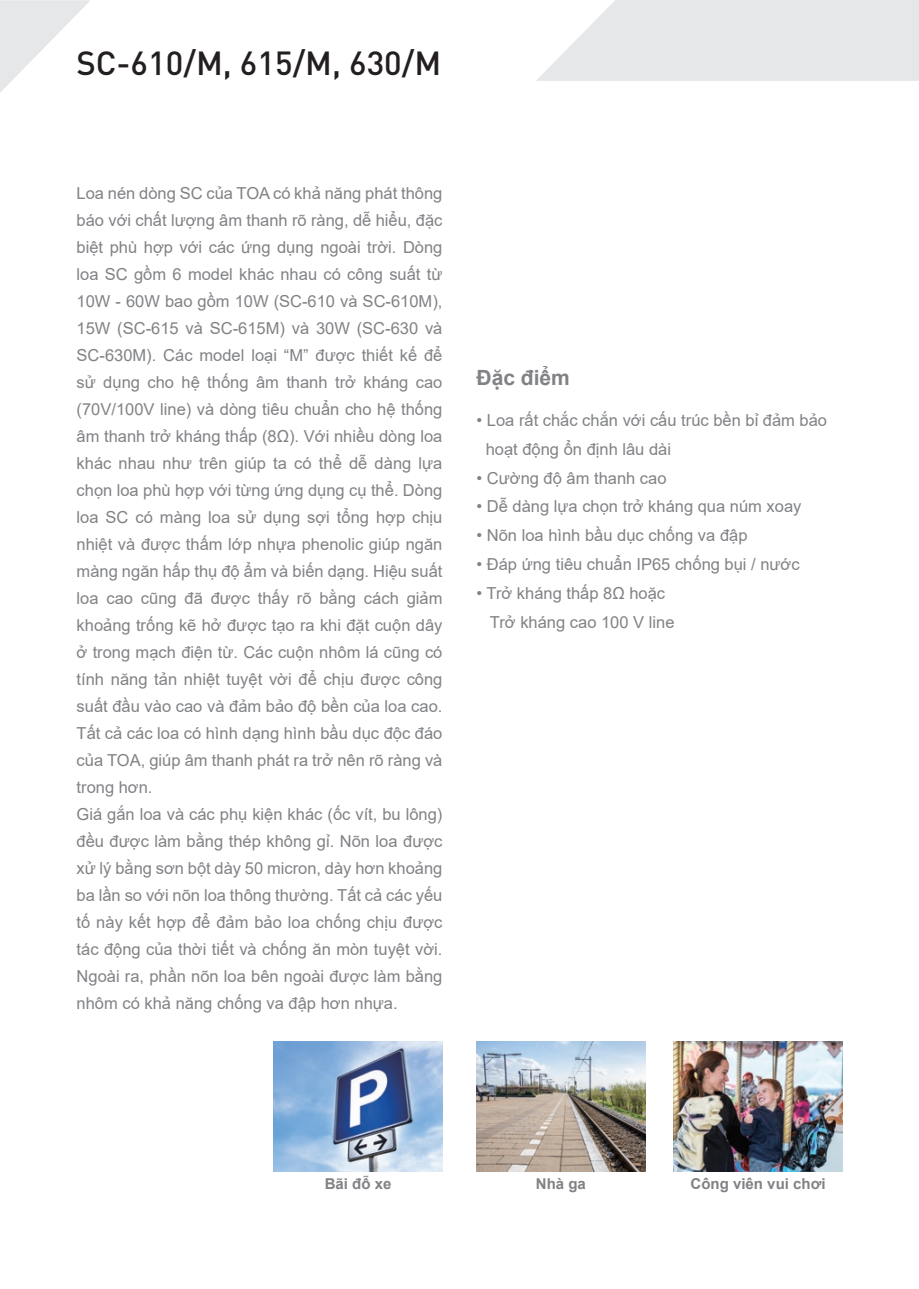
<style>
.page{position:relative;width:919px;height:1289px;background:#fff}
.page>*{position:absolute;margin:0;border:0;box-sizing:border-box;transform-origin:0 0}
.t1{font:500 33px "DINOT";color:#231f20}
.t2{font:700 21px "Arial";color:#808285}
.t3{font:16.5px/27px "Arial";color:#808285}
.t4{font:700 15px "Arial";color:#808285}
</style>
<div class="page">
<svg style="left:0;top:0;width:90px;height:92px"></svg>
<svg style="left:536px;top:0;width:382px;height:81px;background:#e8e9eb"></svg>
<img style="left:274px;top:1041px;width:168px;height:130px">
<img style="left:476px;top:1041px;width:169px;height:130px">
<img style="left:673px;top:1041px;width:169px;height:130px">
<h1 class="t1" style="left:76px;top:37px;width:366px">SC-610/M, 615/M, 630/M</h1>
<p class="t3" style="left:77px;top:180px;width:367px">Loa nén dòng SC của TOA có khả năng phát thông báo với chất lượng âm thanh rõ ràng, dễ hiểu, đặc biệt phù hợp với các ứng dụng ngoài trời. Dòng loa SC gồm 6 model khác nhau có công suất từ 10W - 60W bao gồm 10W (SC-610 và SC-610M), 15W (SC-615 và SC-615M) và 30W (SC-630 và SC-630M). Các model loại “M” được thiết kế để sử dụng cho hệ thống âm thanh trở kháng cao (70V/100V line) và dòng tiêu chuẩn cho hệ thống âm thanh trở kháng thấp (8Ω). Với nhiều dòng loa khác nhau như trên giúp ta có thể dễ dàng lựa chọn loa phù hợp với từng ứng dụng cụ thể. Dòng loa SC có màng loa sử dụng sợi tổng hợp chịu nhiệt và được thấm lớp nhựa phenolic giúp ngăn màng ngăn hấp thụ độ ẩm và biến dạng. Hiệu suất loa cao cũng đã được thấy rõ bằng cách giảm khoảng trống kẽ hở được tạo ra khi đặt cuộn dây ở trong mạch điện từ. Các cuộn nhôm lá cũng có tính năng tản nhiệt tuyệt vời để chịu được công suất đầu vào cao và đảm bảo độ bền của loa cao.<br>Tất cả các loa có hình dạng hình bầu dục độc đáo của TOA, giúp âm thanh phát ra trở nên rõ ràng và trong hơn.<br>Giá gắn loa và các phụ kiện khác (ốc vít, bu lông) đều được làm bằng thép không gỉ. Nõn loa được xử lý bằng sơn bột dày 50 micron, dày hơn khoảng ba lần so với nõn loa thông thường. Tất cả các yếu tố này kết hợp để đảm bảo loa chống chịu được tác động của thời tiết và chống ăn mòn tuyệt vời.<br>Ngoài ra, phần nõn loa bên ngoài được làm bằng nhôm có khả năng chống va đập hơn nhựa.</p>
<p class="t2" style="left:476px;top:362px;width:95px">Đặc điểm</p>
<p class="t3" style="left:485px;top:405px;width:343px;line-height:28.8px;text-indent:-9px">• Loa rất chắc chắn với cấu trúc bền bỉ đảm bảo hoạt động ổn định lâu dài</p>
<p class="t3" style="left:476px;top:464px;width:191px">• Cường độ âm thanh cao</p>
<p class="t3" style="left:476px;top:493px;width:326px">• Dễ dàng lựa chọn trở kháng qua núm xoay</p>
<p class="t3" style="left:476px;top:522px;width:272px">• Nõn loa hình bầu dục chống va đập</p>
<p class="t3" style="left:476px;top:551px;width:325px">• Đáp ứng tiêu chuẩn IP65 chống bụi / nước</p>
<p class="t3" style="left:490px;top:579px;width:186px;line-height:28.8px;text-indent:-13px">• Trở kháng thấp 8Ω hoặc<br>Trở kháng cao 100 V line</p>
<p class="t4" style="left:325px;top:1173px;width:68px">Bãi đỗ xe</p>
<p class="t4" style="left:536px;top:1173px;width:52px">Nhà ga</p>
<p class="t4" style="left:690px;top:1173px;width:136px">Công viên vui chơi</p>
</div>
